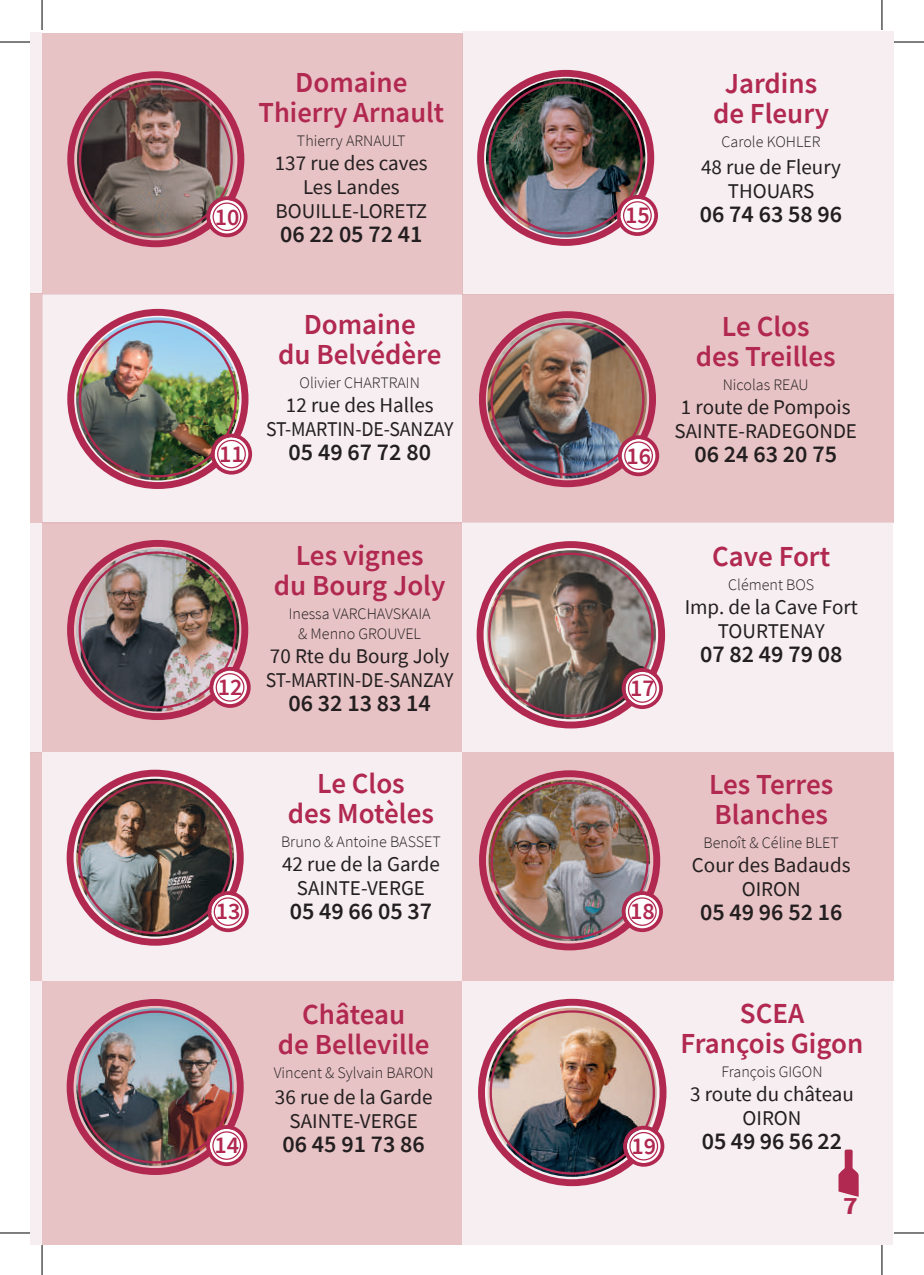
<style>
.page{position:relative;width:924px;height:1275px;background:#fff}
.page>*{position:absolute;margin:0;border:0;box-sizing:border-box;transform-origin:0 0}
.t1{font:600 29px/30px "Source Sans Pro";color:#b12850;text-align:center}
.t2{font:700 24.8px "Source Sans Pro";color:#b12850;scale:1.12 1}
.t3{font:600 24px "Source Sans Pro";color:#231f20}
.t4{font:600 24px "Source Sans Pro";color:#b12850}
.t5{font:21px/24px "Source Sans Pro";color:#231f20;text-align:center}
.t6{font:300 16px/20px "Source Sans Pro";color:#231f20;text-align:center}
</style>
<div class="page">
<div style="left:462px;top:31px;width:430px;height:263px;background:#f6eef1"></div>
<div style="left:31px;top:32px;width:11px;height:261px;background:#f6eef1"></div>
<div style="left:42px;top:33px;width:420px;height:261px;background:#e8c3c5"></div>
<div style="left:31px;top:523px;width:11px;height:229px;background:#f6eef1"></div>
<div style="left:31px;top:293px;width:11px;height:230px;background:#e8c3c5"></div>
<div style="left:31px;top:752px;width:11px;height:229px;background:#e8c3c5"></div>
<div style="left:42px;top:294px;width:420px;height:230px;background:#f6eef1"></div>
<img style="left:76px;top:317px;width:163px;height:163px;border-radius:81px">
<div style="left:67px;top:309px;width:181px;height:180px;border:7px solid #b12850;border-radius:50%"></div>
<div style="left:31px;top:981px;width:11px;height:263px;background:#f6eef1"></div>
<div style="left:42px;top:752px;width:419px;height:229px;background:#f6eef1"></div>
<div style="left:42px;top:981px;width:420px;height:263px;background:#e8c3c5"></div>
<img style="left:485px;top:78px;width:160px;height:159px;border-radius:80px">
<div style="left:477px;top:70px;width:177px;height:176px;border:7px solid #b12850;border-radius:50%"></div>
<div style="left:462px;top:294px;width:430px;height:228px;background:#e8c3c5"></div>
<img style="left:487px;top:319px;width:159px;height:159px;border-radius:80px">
<div style="left:478px;top:311px;width:177px;height:176px;border:7px solid #b12850;border-radius:50%"></div>
<div style="left:462px;top:522px;width:430px;height:230px;background:#f6eef1"></div>
<div style="left:42px;top:522px;width:419px;height:230px;background:#e8c3c5"></div>
<div style="left:461px;top:981px;width:431px;height:263px;background:#f6eef1"></div>
<img style="left:76px;top:548px;width:163px;height:163px;border-radius:81px">
<div style="left:67px;top:540px;width:181px;height:180px;border:7px solid #b12850;border-radius:50%"></div>
<div style="left:462px;top:752px;width:430px;height:229px;background:#e8c3c5"></div>
<img style="left:76px;top:779px;width:158px;height:157px;border-radius:79px">
<img style="left:76px;top:1008px;width:158px;height:157px">
<div style="left:67px;top:769px;width:176px;height:176px;border:7px solid #b12850;border-radius:50%"></div>
<div style="left:67px;top:999px;width:176px;height:176px;border:7px solid #b12850;border-radius:50%"></div>
<svg style="left:214px;top:437px;width:34px;height:34px"></svg>
<div style="left:211px;top:433px;width:41px;height:41px;border:4px solid #b12850;border-radius:50%"></div>
<div style="left:217px;top:440px;width:29px;height:28px;border:1px solid #b12850;border-radius:50%"></div>
<svg style="left:621px;top:439px;width:34px;height:33px"></svg>
<div style="left:617px;top:435px;width:42px;height:41px;border:4px solid #b12850;border-radius:50%"></div>
<div style="left:624px;top:441px;width:28px;height:29px;border:1px solid #b12850;border-radius:50%"></div>
<svg style="left:620px;top:199px;width:34px;height:33px"></svg>
<div style="left:616px;top:195px;width:41px;height:41px;border:4px solid #b12850;border-radius:50%"></div>
<div style="left:622px;top:201px;width:29px;height:29px;border:1px solid #b12850;border-radius:50%"></div>
<svg style="left:213px;top:670px;width:34px;height:34px"></svg>
<div style="left:209px;top:667px;width:41px;height:41px;border:4px solid #b12850;border-radius:50%"></div>
<div style="left:215px;top:673px;width:29px;height:28px;border:1px solid #b12850;border-radius:50%"></div>
<svg style="left:211px;top:895px;width:34px;height:33px"></svg>
<div style="left:207px;top:891px;width:41px;height:41px;border:4px solid #b12850;border-radius:50%"></div>
<div style="left:214px;top:897px;width:28px;height:29px;border:1px solid #b12850;border-radius:50%"></div>
<svg style="left:210px;top:1128px;width:33px;height:34px"></svg>
<div style="left:206px;top:1125px;width:41px;height:41px;border:4px solid #b12850;border-radius:50%"></div>
<div style="left:212px;top:1131px;width:29px;height:28px;border:1px solid #b12850;border-radius:50%"></div>
<img style="left:488px;top:779px;width:161px;height:162px;border-radius:81px">
<div style="left:479px;top:770px;width:181px;height:180px;border:7px solid #b12850;border-radius:50%"></div>
<img style="left:487px;top:1007px;width:169px;height:169px;border-radius:84px">
<img style="left:486px;top:550px;width:169px;height:169px;border-radius:84px">
<div style="left:478px;top:998px;width:188px;height:188px;border:7px solid #b12850;border-radius:50%"></div>
<div style="left:476px;top:541px;width:188px;height:187px;border:7px solid #b12850;border-radius:50%"></div>
<svg style="left:625px;top:895px;width:34px;height:33px"></svg>
<div style="left:621px;top:891px;width:41px;height:41px;border:4px solid #b12850;border-radius:50%"></div>
<div style="left:627px;top:897px;width:29px;height:29px;border:1px solid #b12850;border-radius:50%"></div>
<svg style="left:626px;top:1129px;width:34px;height:34px"></svg>
<div style="left:623px;top:1125px;width:41px;height:41px;border:4px solid #b12850;border-radius:50%"></div>
<div style="left:629px;top:1132px;width:28px;height:28px;border:1px solid #b12850;border-radius:50%"></div>
<svg style="left:625px;top:672px;width:34px;height:33px"></svg>
<div style="left:621px;top:668px;width:41px;height:41px;border:4px solid #b12850;border-radius:50%"></div>
<div style="left:627px;top:674px;width:29px;height:29px;border:1px solid #b12850;border-radius:50%"></div>
<svg style="left:838px;top:1149px;width:20px;height:47px"></svg>
<img style="left:77px;top:80px;width:157px;height:158px;border-radius:79px">
<div style="left:67px;top:71px;width:177px;height:176px;border:7px solid #b12850;border-radius:50%"></div>
<svg style="left:210px;top:200px;width:34px;height:33px"></svg>
<div style="left:206px;top:196px;width:41px;height:41px;border:4px solid #b12850;border-radius:50%"></div>
<div style="left:212px;top:202px;width:29px;height:29px;border:1px solid #b12850;border-radius:50%"></div>
<hr style="left:0;top:42px;width:30px;height:1px;background:#000">
<hr style="left:893px;top:42px;width:30px;height:1px;background:#000">
<hr style="left:0;top:1232px;width:30px;height:1px;background:#000">
<hr style="left:893px;top:1232px;width:30px;height:1px;background:#000">
<hr style="left:42px;top:0;width:1px;height:30px;background:#000">
<hr style="left:42px;top:1245px;width:1px;height:30px;background:#000">
<hr style="left:881px;top:0;width:1px;height:30px;background:#000">
<hr style="left:881px;top:1245px;width:1px;height:30px;background:#000">
<p class="t4" style="left:215px;top:201px;width:26px">10</p>
<h1 class="t1" style="left:258px;top:67px;width:187px">Domaine<br>Thierry Arnault</h1>
<p class="t6" style="left:297px;top:131px;width:110px">Thierry ARNAULT</p>
<p class="t5" style="left:275px;top:151px;width:154px">137 rue des caves<br>Les Landes<br>BOUILLE-LORETZ</p>
<p class="t3" style="left:280px;top:218px;width:144px">06 22 05 72 41</p>
<p class="t4" style="left:625px;top:199px;width:26px">15</p>
<h1 class="t1" style="left:712px;top:69px;width:117px">Jardins de Fleury</h1>
<p class="t6" style="left:721px;top:132px;width:100px">Carole KOHLER</p>
<p class="t5" style="left:700px;top:154px;width:141px">48 rue de Fleury<br>THOUARS</p>
<p class="t3" style="left:699px;top:198px;width:144px">06 74 63 58 96</p>
<h1 class="t1" style="left:278px;top:309px;width:165px">Domaine<br>du Belvédère</h1>
<p class="t6" style="left:299px;top:372px;width:122px">Olivier CHARTRAIN</p>
<p class="t5" style="left:266px;top:393px;width:189px">12 rue des Halles<br>ST-MARTIN-DE-SANZAY</p>
<p class="t3" style="left:288px;top:436px;width:144px">05 49 67 72 80</p>
<p class="t4" style="left:219px;top:438px;width:26px">11</p>
<p class="t4" style="left:626px;top:440px;width:26px">16</p>
<h1 class="t1" style="left:695px;top:311px;width:141px">Le Clos<br>des Treilles</h1>
<p class="t6" style="left:722px;top:375px;width:87px">Nicolas REAU</p>
<p class="t5" style="left:674px;top:395px;width:184px">1 route de Pompois<br>SAINTE-RADEGONDE</p>
<p class="t3" style="left:694px;top:438px;width:144px">06 24 63 20 75</p>
<p class="t4" style="left:218px;top:671px;width:26px">12</p>
<p class="t4" style="left:216px;top:895px;width:26px">13</p>
<h1 class="t1" style="left:274px;top:540px;width:173px">Les vignes<br>du Bourg Joly</h1>
<p class="t6" style="left:288px;top:603px;width:143px">Inessa VARCHAVSKAIA &amp; Menno GROUVEL</p>
<p class="t5" style="left:266px;top:644px;width:189px;text-align:left">70 Rte du Bourg Joly<br>ST-MARTIN-DE-SANZAY</p>
<p class="t3" style="left:288px;top:687px;width:144px">06 32 13 83 14</p>
<h1 class="t1" style="left:288px;top:768px;width:148px">Le Clos<br>des Motèles</h1>
<p class="t6" style="left:281px;top:832px;width:161px">Bruno &amp; Antoine BASSET</p>
<p class="t5" style="left:282px;top:852px;width:159px">42 rue de la Garde<br>SAINTE-VERGE</p>
<p class="t3" style="left:289px;top:895px;width:144px">05 49 66 05 37</p>
<p class="t4" style="left:629px;top:672px;width:26px">17</p>
<p class="t4" style="left:629px;top:895px;width:26px">18</p>
<h1 class="t1" style="left:712px;top:541px;width:119px">Cave Fort</h1>
<p class="t6" style="left:727px;top:575px;width:87px">Clément BOS</p>
<p class="t5" style="left:684px;top:595px;width:174px">Imp. de la Cave Fort<br>TOURTENAY</p>
<p class="t3" style="left:699px;top:638px;width:144px">07 82 49 79 08</p>
<h1 class="t1" style="left:708px;top:769px;width:126px;text-align:left">Les Terres<br>Blanches</h1>
<p class="t6" style="left:703px;top:832px;width:137px">Benoît &amp; Céline BLET</p>
<p class="t5" style="left:691px;top:852px;width:160px">Cour des Badauds<br>OIRON</p>
<p class="t3" style="left:699px;top:896px;width:144px">05 49 96 52 16</p>
<p class="t4" style="left:214px;top:1129px;width:26px">14</p>
<h1 class="t1" style="left:278px;top:999px;width:153px">Château<br>de Belleville</h1>
<p class="t6" style="left:274px;top:1063px;width:161px">Vincent &amp; Sylvain BARON</p>
<p class="t5" style="left:275px;top:1085px;width:159px">36 rue de la Garde<br>SAINTE-VERGE</p>
<p class="t3" style="left:282px;top:1128px;width:144px">06 45 91 73 86</p>
<p class="t4" style="left:631px;top:1130px;width:26px">19</p>
<h1 class="t1" style="left:680px;top:998px;width:184px">SCEA<br>François Gigon</h1>
<p class="t6" style="left:721px;top:1062px;width:103px">François GIGON</p>
<p class="t5" style="left:690px;top:1082px;width:165px">3 route du château<br>OIRON</p>
<p class="t3" style="left:701px;top:1125px;width:142px">05 49 96 56 22</p>
<p class="t2" style="left:842px;top:1189px;width:15px">7</p>
</div>
